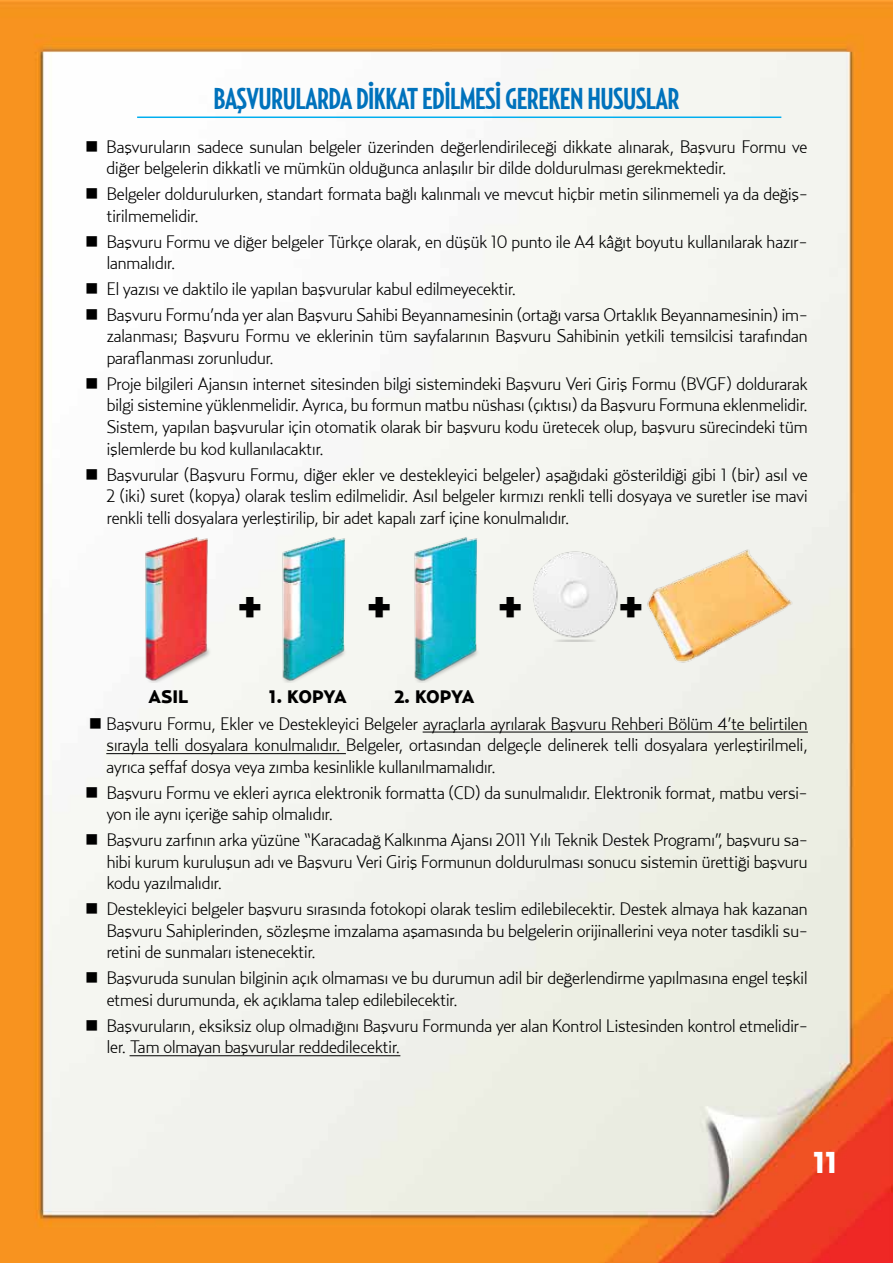
<style>
.page{position:relative;width:893px;height:1263px;background:#fff}
.page>*{position:absolute;margin:0;border:0;box-sizing:border-box;transform-origin:0 0}
.t1{font:900 45px "Relay";color:#000}
.t2{font:700 30px "Relay Comp";letter-spacing:-.02em;color:#0072bc}
.t3{font:900 30px "Relay";color:#fff}
.t4{font:300 18px/21.6px "Relay";letter-spacing:-.04em;color:#000}
.t5{font:900 18px "Relay";letter-spacing:-.025em;color:#000}
</style>
<div class="page">
<img style="left:0;top:0;width:893px;height:1263px">
<hr style="left:137px;top:117px;width:644px;height:1px;background:#00aeef">
<hr style="left:423px;top:732px;width:385px;height:1px;background:#000">
<hr style="left:106px;top:753px;width:240px;height:1px;background:#000">
<hr style="left:130px;top:1055px;width:270px;height:1px;background:#000">
<img style="left:89px;top:534px;width:723px;height:148px">
<h2 class="t2" style="left:214px;top:81px;width:467px">BAŞVURULARDA DİKKATEDİLMESİGEREKEN HUSUSLAR</h2>
<p class="t4" style="left:106px;top:135px;width:703px;text-indent:-21px">■ Başvuruların sadece sunulan belgeler üzerinden değerlendirileceği dikkate alınarak, Başvuru Formu ve diğer belgelerin dikkatli ve mümkün olduğunca anlaşılır bir dilde doldurulması gerekmektedir.</p>
<p class="t4" style="left:106px;top:183px;width:703px;text-indent:-21px">■ Belgeler doldurulurken, standart formata bağlı kalınmalı ve mevcut hiçbir metin silinmemeli ya da değiş&shy;tirilmemelidir.</p>
<p class="t4" style="left:106px;top:230px;width:703px;text-indent:-21px">■ Başvuru Formu ve diğer belgeler Türkçe olarak, en düşük 10 punto ile A4 kâğıt boyutu kullanılarak hazır&shy;lanmalıdır.</p>
<p class="t4" style="left:85px;top:277px;width:433px">■ El yazısı ve daktilo ile yapılan başvurular kabul edilmeyecektir.</p>
<p class="t4" style="left:106px;top:303px;width:703px;text-align:justify;text-indent:-21px">■ Başvuru Formu’nda yer alan Başvuru Sahibi Beyannamesinin (ortağı varsa Ortaklık Beyannamesinin) im&shy;zalanması; Başvuru Formu ve eklerinin tüm sayfalarının Başvuru Sahibinin yetkili temsilcisi tarafından paraflanması zorunludur.</p>
<p class="t4" style="left:106px;top:372px;width:703px;text-align:justify;text-indent:-21px">■ Proje bilgileri Ajansın internet sitesinden bilgi sistemindeki Başvuru Veri Giriş Formu (BVGF) doldurarak bilgi sistemine yüklenmelidir. Ayrıca, bu formun matbu nüshası (çıktısı) da Başvuru Formuna eklenmelidir.<br>Sistem, yapılan başvurular için otomatik olarak bir başvuru kodu üretecek olup, başvuru sürecindeki tüm işlemlerde bu kod kullanılacaktır.</p>
<p class="t4" style="left:106px;top:463px;width:703px;text-align:justify;text-indent:-21px">■ Başvurular (Başvuru Formu, diğer ekler ve destekleyici belgeler) aşağıdaki gösterildiği gibi 1 (bir) asıl ve 2 (iki) suret (kopya) olarak teslim edilmelidir. Asıl belgeler kırmızı renkli telli dosyaya ve suretler ise mavi renkli telli dosyalara yerleştirilip, bir adet kapalı zarf içine konulmalıdır.</p>
<h1 class="t1" style="left:237px;top:580px;width:28px">+</h1>
<h1 class="t1" style="left:366px;top:580px;width:28px">+</h1>
<h1 class="t1" style="left:497px;top:580px;width:28px">+</h1>
<h1 class="t1" style="left:618px;top:580px;width:28px">+</h1>
<p class="t5" style="left:148px;top:686px;width:41px">ASIL</p>
<p class="t5" style="left:269px;top:686px;width:79px">1. KOPYA</p>
<p class="t5" style="left:395px;top:686px;width:81px">2. KOPYA</p>
<p class="t4" style="left:106px;top:712px;width:703px;text-align:justify;text-indent:-17px">■ Başvuru Formu, Ekler ve Destekleyici Belgeler ayraçlarla ayrılarak Başvuru Rehberi Bölüm 4’te belirtilen sırayla telli dosyalara konulmalıdır. Belgeler, ortasından delgeçle delinerek telli dosyalara yerleştirilmeli, ayrıca şeffaf dosya veya zımba kesinlikle kullanılmamalıdır.</p>
<p class="t4" style="left:106px;top:781px;width:703px;text-indent:-21px">■ Başvuru Formu ve ekleri ayrıca elektronik formatta (CD) da sunulmalıdır. Elektronik format, matbu versi&shy;yon ile aynı içeriğe sahip olmalıdır.</p>
<p class="t4" style="left:106px;top:829px;width:703px;text-align:justify;text-indent:-21px">■ Başvuru zarfının arka yüzüne “Karacadağ Kalkınma Ajansı 2011 Yılı Teknik Destek Programı”, başvuru sa&shy;hibi kurum kuruluşun adı ve Başvuru Veri Giriş Formunun doldurulması sonucu sistemin ürettiği başvuru kodu yazılmalıdır.</p>
<p class="t4" style="left:106px;top:898px;width:703px;text-align:justify;text-indent:-21px">■ Destekleyici belgeler başvuru sırasında fotokopi olarak teslim edilebilecektir. Destek almaya hak kazanan Başvuru Sahiplerinden, sözleşme imzalama aşamasında bu belgelerin orijinallerini veya noter tasdikli su&shy;retini de sunmaları istenecektir.</p>
<p class="t4" style="left:106px;top:967px;width:703px;text-indent:-21px">■ Başvuruda sunulan bilginin açık olmaması ve bu durumun adil bir değerlendirme yapılmasına engel teşkil etmesi durumunda, ek açıklama talep edilebilecektir.</p>
<p class="t4" style="left:106px;top:1014px;width:703px;text-indent:-21px">■ Başvuruların, eksiksiz olup olmadığını Başvuru Formunda yer alan Kontrol Listesinden kontrol etmelidir&shy;ler. Tam olmayan başvurular reddedilecektir.</p>
<h2 class="t3" style="left:813px;top:1144px;width:26px">11</h2>
</div>
